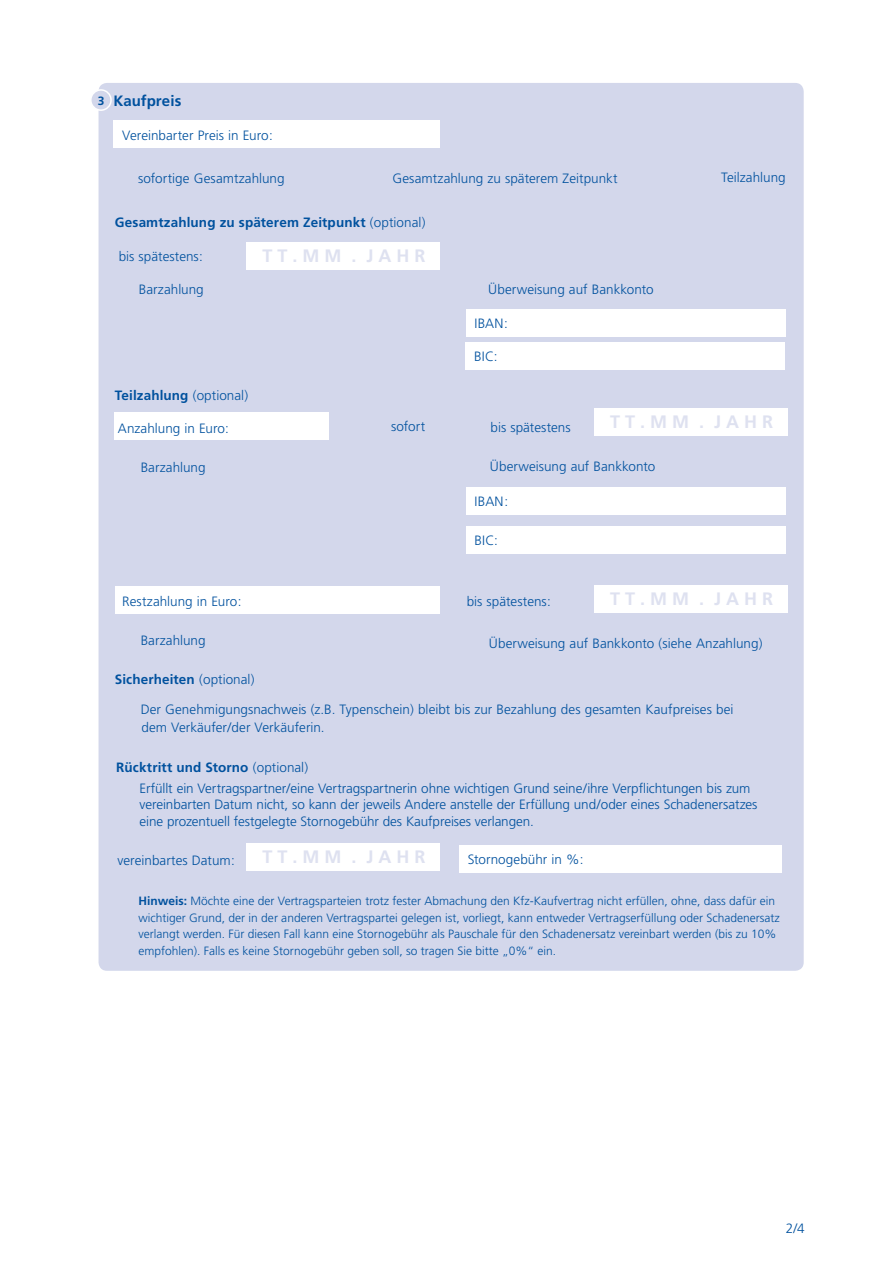
<style>
.page{position:relative;width:893px;height:1263px;background:#fff}
.page>*{position:absolute;margin:0;border:0;box-sizing:border-box;transform-origin:0 0}
.t1{font:700 18px "Frutiger";color:#dee1f0}
.Head_1{font:700 15px "Frutiger";letter-spacing:.005em;color:#00519e}
.Box_text{font:300 13.5px/16.5px "Frutiger";letter-spacing:-.005em;color:#00519e}
.Body__panels{font:300 13.5px/18px "Frutiger";color:#00519e}
.Box_text-2{font:700 13.5px "Frutiger";letter-spacing:.01em;color:#00519e}
.t2{font:300 12px/16.5px "Frutiger";color:#00519e}
.Head_1_numbers{font:700 12px "Frutiger";color:#00519e}
.s1{font-weight:300}
.s2{font-weight:700}
</style>
<div class="page">
<div style="left:99px;top:83px;width:705px;height:888px;background:#d3d7eb;border-radius:9px"></div>
<div style="left:91px;top:90px;width:20px;height:20px;background:#d3d7eb;border-radius:50%"></div>
<div style="left:90px;top:89px;width:22px;height:22px;border:2px solid #fff;border-radius:50%"></div>
<div style="left:115px;top:412px;width:214px;height:28px;background:#fff"></div>
<div style="left:114px;top:120px;width:326px;height:28px;background:#fff"></div>
<div style="left:466px;top:487px;width:320px;height:28px;background:#fff"></div>
<div style="left:466px;top:526px;width:320px;height:28px;background:#fff"></div>
<div style="left:115px;top:586px;width:325px;height:28px;background:#fff"></div>
<div style="left:459px;top:845px;width:323px;height:28px;background:#fff"></div>
<div style="left:466px;top:309px;width:319px;height:28px;background:#fff"></div>
<div style="left:466px;top:342px;width:319px;height:28px;background:#fff"></div>
<div style="left:247px;top:242px;width:193px;height:28px;background:#fff"></div>
<div style="left:594px;top:408px;width:194px;height:28px;background:#fff"></div>
<div style="left:594px;top:585px;width:194px;height:27px;background:#fff"></div>
<div style="left:247px;top:843px;width:193px;height:28px;background:#fff"></div>
<p class="Head_1_numbers" style="left:98px;top:93px;width:8px">3</p>
<p class="Head_1" style="left:113px;top:92px;width:69px">Kaufpreis</p>
<p class="Box_text" style="left:122px;top:127px;width:152px">Vereinbarter Preis in Euro:</p>
<p class="Body__panels" style="left:138px;top:169px;width:148px">sofortige Gesamtzahlung</p>
<p class="Body__panels" style="left:721px;top:168px;width:66px">Teilzahlung</p>
<p class="Body__panels" style="left:393px;top:169px;width:227px">Gesamtzahlung zu späterem Zeitpunkt</p>
<p class="Box_text-2" style="left:115px;top:214px;width:312px">Gesamtzahlung zu späterem Zeitpunkt <span class="s1">(optional)</span></p>
<p class="t1" style="left:262px;top:245px;width:165px">T T . M M . J A H R</p>
<p class="Body__panels" style="left:119px;top:247px;width:86px">bis spätestens:</p>
<p class="Body__panels" style="left:139px;top:280px;width:66px">Barzahlung</p>
<p class="Body__panels" style="left:488px;top:280px;width:167px">Überweisung auf Bankkonto</p>
<p class="Box_text" style="left:475px;top:315px;width:35px">IBAN:</p>
<p class="Box_text" style="left:474px;top:348px;width:25px">BIC:</p>
<p class="Box_text-2" style="left:115px;top:388px;width:135px">Teilzahlung <span class="s1">(optional)</span></p>
<p class="Body__panels" style="left:118px;top:419px;width:113px">Anzahlung in Euro:</p>
<p class="Body__panels" style="left:391px;top:417px;width:36px">sofort</p>
<p class="Body__panels" style="left:490px;top:419px;width:82px">bis spätestens</p>
<p class="t1" style="left:610px;top:411px;width:165px">T T . M M . J A H R</p>
<p class="Body__panels" style="left:141px;top:458px;width:66px">Barzahlung</p>
<p class="Body__panels" style="left:490px;top:458px;width:167px">Überweisung auf Bankkonto</p>
<p class="Box_text" style="left:475px;top:493px;width:35px">IBAN:</p>
<p class="Box_text" style="left:475px;top:532px;width:25px">BIC:</p>
<p class="Box_text" style="left:122px;top:593px;width:121px">Restzahlung in Euro:</p>
<p class="Box_text" style="left:467px;top:593px;width:86px">bis spätestens:</p>
<p class="t1" style="left:610px;top:588px;width:165px">T T . M M . J A H R</p>
<p class="Body__panels" style="left:141px;top:631px;width:66px">Barzahlung</p>
<p class="Body__panels" style="left:489px;top:635px;width:275px">Überweisung auf Bankkonto (siehe Anzahlung)</p>
<p class="Box_text-2" style="left:115px;top:672px;width:141px">Sicherheiten <span class="s1">(optional)</span></p>
<p class="Body__panels" style="left:141px;top:700px;width:594px">Der Genehmigungsnachweis (z.B. Typenschein) bleibt bis zur Bezahlung des gesamten Kaufpreises bei dem Verkäufer/der Verkäuferin.</p>
<p class="Box_text-2" style="left:116px;top:759px;width:193px">Rücktritt und Storno <span class="s1">(optional)</span></p>
<p class="Box_text" style="left:140px;top:780px;width:619px">Erfüllt ein Vertragspartner/eine Vertragspartnerin ohne wichtigen Grund seine/ihre Verpflichtungen bis zum vereinbarten Datum nicht, so kann der jeweils Andere anstelle der Erfüllung und/oder eines Schadenersatzes eine prozentuell festgelegte Stornogebühr des Kaufpreises verlangen.</p>
<p class="t1" style="left:262px;top:846px;width:165px">T T . M M . J A H R</p>
<p class="Box_text" style="left:118px;top:852px;width:119px">vereinbartes Datum:</p>
<p class="Box_text" style="left:468px;top:851px;width:117px">Stornogebühr in %:</p>
<p class="t2" style="left:139px;top:893px;width:643px"><span class="s2">Hinweis:</span> Möchte eine der Vertragsparteien trotz fester Abmachung den Kfz-Kaufvertrag nicht erfüllen, ohne, dass dafür ein wichtiger Grund, der in der anderen Vertragspartei gelegen ist, vorliegt, kann entweder Vertragserfüllung oder Schadenersatz verlangt werden. Für diesen Fall kann eine Stornogebühr als Pauschale für den Schadenersatz vereinbart werden (bis zu 10% empfohlen). Falls es keine Stornogebühr geben soll, so tragen Sie bitte „0%“ ein.</p>
<p class="Box_text" style="left:786px;top:1220px;width:20px">2/4</p>
</div>
